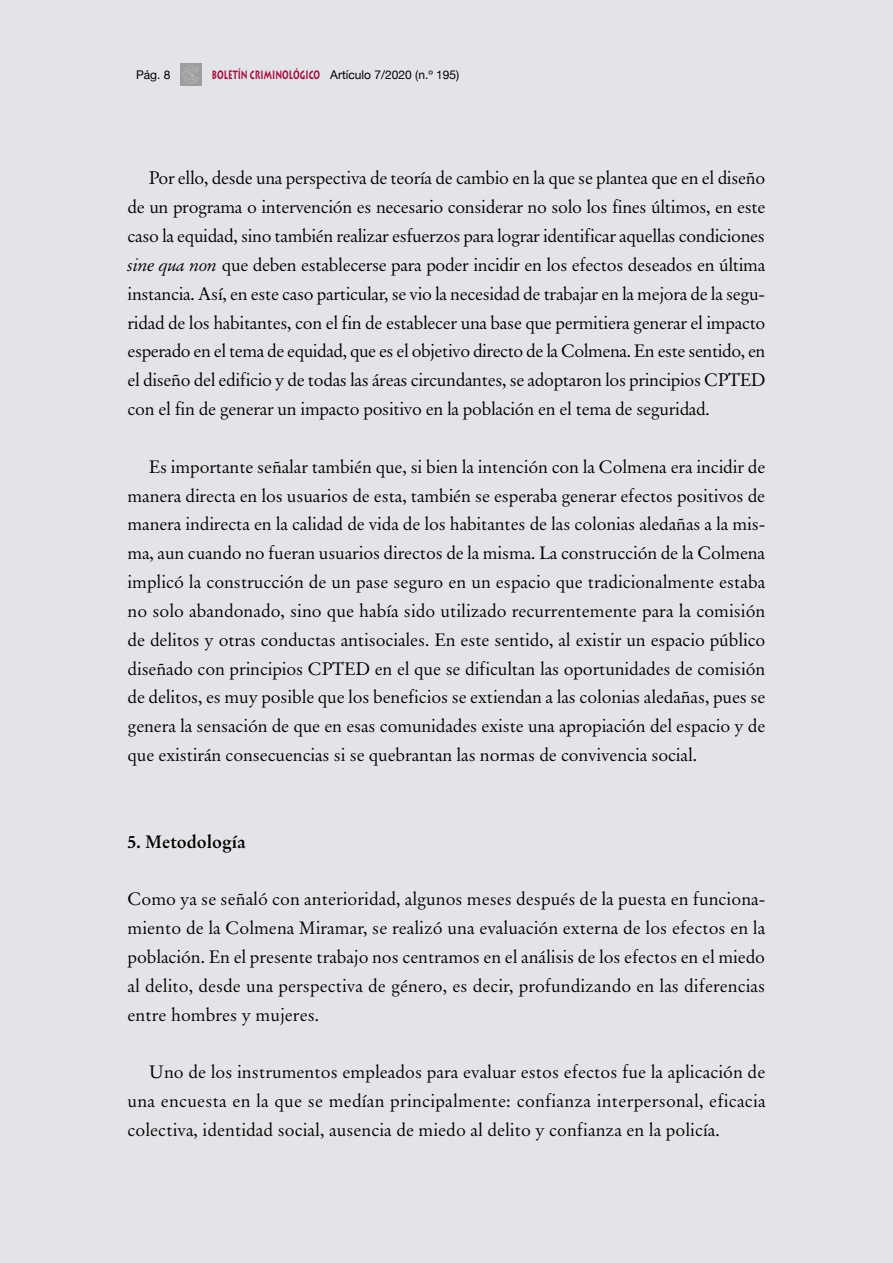
<style>
.page{position:relative;width:893px;height:1263px;background:#e3e4e8}
.page>*{position:absolute;margin:0;border:0;box-sizing:border-box;transform-origin:0 0}
.t1{font:18px/28.8px "Original Garamond BT";letter-spacing:-.005em;color:#000;text-align:justify}
.t2{font:700 18px "Original Garamond BT";color:#000}
.t3{font:12px "Helvetica Neue";color:#000}
.s1{font-family:"Lithos";font-weight:700;color:#ac0935}
.s2{font-style:italic}
</style>
<div class="page">
<img style="left:181px;top:64px;width:21px;height:21px">
<p class="t3" style="left:136px;top:68px;width:36px">Pág. 8</p>
<p class="t3" style="left:212px;top:68px;width:249px"><span class="s1">BOLETÍN CRIMINOLÓGICO</span> Artículo 7/2020 (n.º 195)</p>
<p class="t1" style="left:128px;top:164px;width:640px;text-indent:21px">Por ello, desde una perspectiva de teoría de cambio en la que se plantea que en el diseño de un programa o intervención es necesario considerar no solo los fines últimos, en este caso la equidad, sino también realizar esfuerzos para lograr identificar aquellas condiciones <span class="s2">sine qua non</span> que deben establecerse para poder incidir en los efectos deseados en última instancia. Así, en este caso particular, se vio la necesidad de trabajar en la mejora de la segu&shy;ridad de los habitantes, con el fin de establecer una base que permitiera generar el impacto esperado en el tema de equidad, que es el objetivo directo de la Colmena. En este sentido, en el diseño del edificio y de todas las áreas circundantes, se adoptaron los principios CPTED con el fin de generar un impacto positivo en la población en el tema de seguridad.</p>
<p class="t1" style="left:128px;top:452px;width:639px;text-indent:21px">Es importante señalar también que, si bien la intención con la Colmena era incidir de manera directa en los usuarios de esta, también se esperaba generar efectos positivos de manera indirecta en la calidad de vida de los habitantes de las colonias aledañas a la mis&shy;ma, aun cuando no fueran usuarios directos de la misma. La construcción de la Colmena implicó la construcción de un pase seguro en un espacio que tradicionalmente estaba no solo abandonado, sino que había sido utilizado recurrentemente para la comisión de delitos y otras conductas antisociales. En este sentido, al existir un espacio público diseñado con principios CPTED en el que se dificultan las oportunidades de comisión de delitos, es muy posible que los beneficios se extiendan a las colonias aledañas, pues se genera la sensación de que en esas comunidades existe una apropiación del espacio y de que existirán consecuencias si se quebrantan las normas de convivencia social.</p>
<p class="t2" style="left:128px;top:830px;width:119px">5. Metodología</p>
<p class="t1" style="left:128px;top:885px;width:639px">Como ya se señaló con anterioridad, algunos meses después de la puesta en funciona&shy;miento de la Colmena Miramar, se realizó una evaluación externa de los efectos en la población. En el presente trabajo nos centramos en el análisis de los efectos en el miedo al delito, desde una perspectiva de género, es decir, profundizando en las diferencias entre hombres y mujeres.</p>
<p class="t1" style="left:128px;top:1058px;width:640px;text-indent:21px">Uno de los instrumentos empleados para evaluar estos efectos fue la aplicación de una encuesta en la que se medían principalmente: confianza interpersonal, eficacia colectiva, identidad social, ausencia de miedo al delito y confianza en la policía.</p>
</div>
